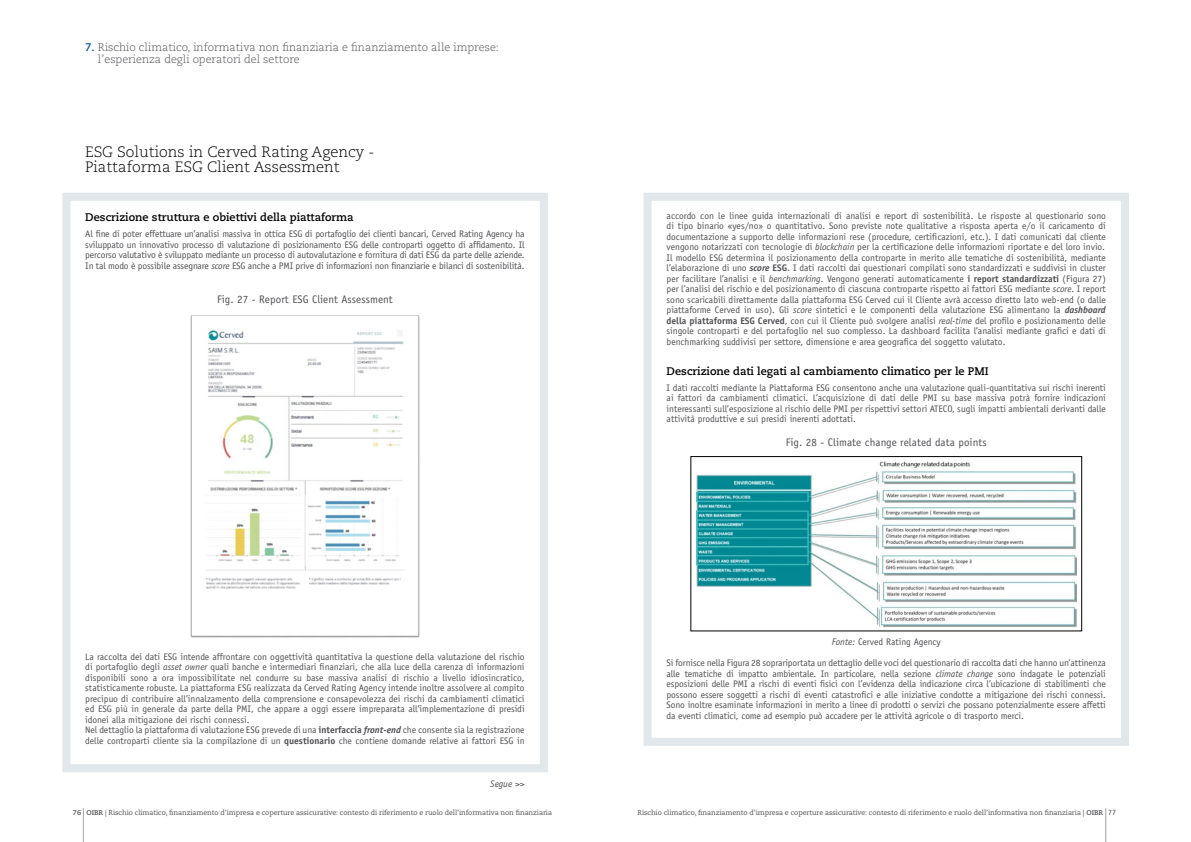
<style>
.page{position:relative;width:1191px;height:842px;background:#fff}
.page>*{position:absolute;margin:0;border:0;box-sizing:border-box;transform-origin:0 0}
.t1{font:49px "Caecilia";color:#504f53;scale:.14 1}
.t2{font:300 15px/15px "Caecilia";color:#000}
.t3{font:300 11px/12px "Caecilia";color:#504f53}
.t4{font:700 11px "Caecilia";color:#000}
.t5{font:11px "Officina Sans";letter-spacing:.01em;color:#504f53}
.t6{font:9.5px/10.5px "Officina Sans";color:#504f53;text-align:justify}
.t7{font:italic 9.5px "Officina Sans";color:#504f53}
.t8{font:7px "Caecilia";letter-spacing:-.01em;color:#504f53}
.t9{font:700 7px "Caecilia";color:#504f53}
.s1{font-weight:700;color:#004d9f}
.s2{font-style:italic}
.s3{font-weight:700}
.s4{font-weight:700;font-style:italic}
.s5{font-family:"Officina Sans";font-size:8px}
</style>
<div class="page">
<img style="left:190px;top:315px;width:230px;height:323px">
<div style="left:62px;top:193px;width:486px;height:579px;border:8px solid #e1e7ea"></div>
<img style="left:696px;top:461px;width:380px;height:166px">
<div style="left:690px;top:456px;width:391px;height:175px;border:1px solid #000"></div>
<div style="left:643px;top:193px;width:486px;height:553px;border:8px solid #e1e7ea"></div>
<p class="t3" style="left:98px;top:42px;width:402px;text-indent:-13px"><span class="s1">7.</span> Rischio climatico, informativa non finanziaria e finanziamento alle imprese: l’esperienza degli operatori del settore</p>
<h2 class="t2" style="left:85px;top:145px;width:291px">ESG Solutions in Cerved Rating Agency -<br>Piattaforma ESG Client Assessment</h2>
<p class="t4" style="left:85px;top:211px;width:270px">Descrizione struttura e obiettivi della piattaforma</p>
<p class="t6" style="left:85px;top:229px;width:441px">Al fine di poter effettuare un’analisi massiva in ottica ESG di portafoglio dei clienti bancari, Cerved Rating Agency ha sviluppato un innovativo processo di valutazione di posizionamento ESG delle controparti oggetto di affidamento. Il percorso valutativo è sviluppato mediante un processo di autovalutazione e fornitura di dati ESG da parte delle aziende.<br>In tal modo è possibile assegnare <span class="s2">score</span> ESG anche a PMI prive di informazioni non finanziarie e bilanci di sostenibilità.</p>
<p class="t5" style="left:217px;top:293px;width:177px">Fig. 27 - Report ESG Client Assessment</p>
<p class="t6" style="left:85px;top:651px;width:441px;text-align:left">La raccolta dei dati ESG intende affrontare con oggettività quantitativa la questione della valutazione del rischio di portafoglio degli <span class="s2">asset owner</span> quali banche e intermediari finanziari, che alla luce della carenza di informazioni disponibili sono a ora impossibilitate nel condurre su base massiva analisi di rischio a livello idiosincratico, statisticamente robuste. La piattaforma ESG realizzata da Cerved Rating Agency intende inoltre assolvere al compito precipuo di contribuire all’innalzamento della comprensione e consapevolezza dei rischi da cambiamenti climatici ed ESG più in generale da parte della PMI, che appare a oggi essere impreparata all’implementazione di presidi idonei alla mitigazione dei rischi connessi.<br>Nel dettaglio la piattaforma di valutazione ESG prevede di una <span class="s3">interfaccia</span> <span class="s4">front-end</span> che consente sia la registrazione delle controparti cliente sia la compilazione di un <span class="s3">questionario</span> che contiene domande relative ai fattori ESG in</p>
<p class="t7" style="left:490px;top:778px;width:36px">Segue &gt;&gt;</p>
<p class="t6" style="left:666px;top:210px;width:441px">accordo con le linee guida internazionali di analisi e report di sostenibilità. Le risposte al questionario sono di tipo binario «yes/no» o quantitativo. Sono previste note qualitative a risposta aperta e/o il caricamento di documentazione a supporto delle informazioni rese (procedure, certificazioni, etc.). I dati comunicati dal cliente vengono notarizzati con tecnologie di <span class="s2">blockchain</span> per la certificazione delle informazioni riportate e del loro invio.<br>Il modello ESG determina il posizionamento della controparte in merito alle tematiche di sostenibilità, mediante l’elaborazione di uno <span class="s4">score</span> <span class="s3">ESG</span>. I dati raccolti dai questionari compilati sono standardizzati e suddivisi in cluster per facilitare l’analisi e il <span class="s2">benchmarking</span>. Vengono generati automaticamente <span class="s3">i report standardizzati</span> (Figura 27) per l’analisi del rischio e del posizionamento di ciascuna controparte rispetto ai fattori ESG mediante <span class="s2">score</span>. I report sono scaricabili direttamente dalla piattaforma ESG Cerved cui il Cliente avrà accesso diretto lato web-end (o dalle piattaforme Cerved in uso). Gli <span class="s2">score</span> sintetici e le componenti della valutazione ESG alimentano la <span class="s4">dashboard </span><span class="s3">della piattaforma ESG Cerved</span>, con cui il Cliente può svolgere analisi <span class="s2">real-time</span> del profilo e posizionamento delle singole controparti e del portafoglio nel suo complesso. La dashboard facilita l’analisi mediante grafici e dati di benchmarking suddivisi per settore, dimensione e area geografica del soggetto valutato.</p>
<p class="t4" style="left:666px;top:364px;width:323px">Descrizione dati legati al cambiamento climatico per le PMI</p>
<p class="t6" style="left:666px;top:382px;width:441px">I dati raccolti mediante la Piattaforma ESG consentono anche una valutazione quali-quantitativa sui rischi inerenti ai fattori da cambiamenti climatici. L’acquisizione di dati delle PMI su base massiva potrà fornire indicazioni interessanti sull’esposizione al rischio delle PMI per rispettivi settori ATECO, sugli impatti ambientali derivanti dalle attività produttive e sui presidi inerenti adottati.</p>
<p class="t5" style="left:786px;top:436px;width:202px">Fig. 28 - Climate change related data points</p>
<p class="t6" style="left:831px;top:637px;width:111px"><span class="s2">Fonte:</span> Cerved Rating Agency</p>
<p class="t6" style="left:666px;top:658px;width:441px">Si fornisce nella Figura 28 soprariportata un dettaglio delle voci del questionario di raccolta dati che hanno un’attinenza alle tematiche di impatto ambientale. In particolare, nella sezione <span class="s2">climate change</span> sono indagate le potenziali esposizioni delle PMI a rischi di eventi fisici con l’evidenza della indicazione circa l’ubicazione di stabilimenti che possono essere soggetti a rischi di eventi catastrofici e alle iniziative condotte a mitigazione dei rischi connessi.<br>Sono inoltre esaminate informazioni in merito a linee di prodotti o servizi che possano potenzialmente essere affetti da eventi climatici, come ad esempio può accadere per le attività agricole o di trasporto merci.</p>
<h1 class="t1" style="left:83px;top:800px;width:13px">|</h1>
<h1 class="t1" style="left:1105px;top:800px;width:13px">|</h1>
<p class="t9" style="left:73px;top:808px;width:10px">76</p>
<p class="t8" style="left:637px;top:808px;width:480px">Rischio climatico, finanziamento d’impresa e coperture assicurative: contesto di riferimento e ruolo dell’informativa non finanziaria | <span class="s3">OIBR</span> <span class="s5">77</span></p>
<p class="t8" style="left:86px;top:808px;width:467px"><span class="s3">OIBR</span> | Rischio climatico, finanziamento d’impresa e coperture assicurative: contesto di riferimento e ruolo dell’informativa non finanziaria</p>
</div>
